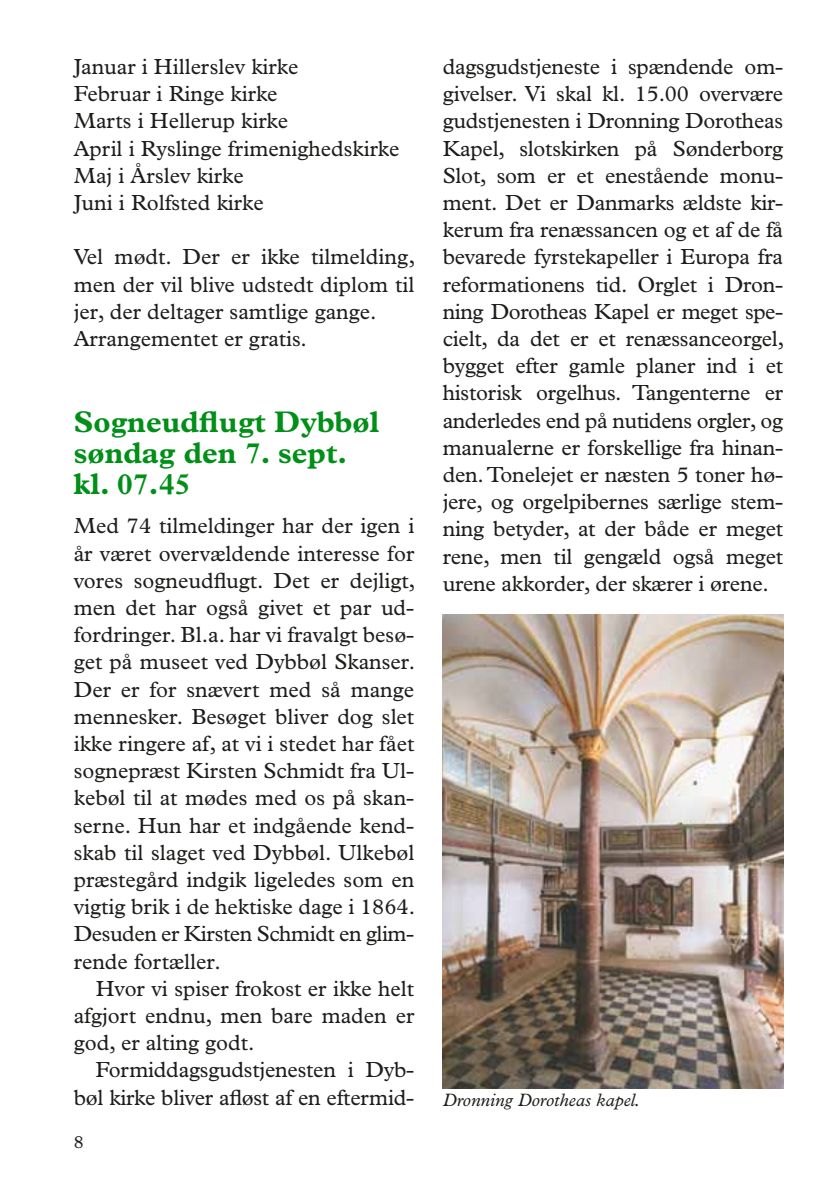
<style>
.page{position:relative;width:840px;height:1191px;background:#fff}
.page>*{position:absolute;margin:0;border:0;box-sizing:border-box;transform-origin:0 0}
.t1{font:700 30px/31.2px "Plantin";color:#008f17}
.t2{font:22px/27.2px "Plantin";color:#1d1d1b;text-align:justify}
.t3{font:italic 18px "Plantin";color:#1d1d1b}
.t4{font:18px "Plantin";color:#1d1d1b}
</style>
<div class="page">
<img style="left:442px;top:615px;width:340px;height:473px">
<p class="t2" style="left:74px;top:53px;width:327px;text-align:left">Januar i Hillerslev kirke<br>Februar i Ringe kirke<br>Marts i Hellerup kirke<br>April i Ryslinge frimenighedskirke<br>Maj i Årslev kirke<br>Juni i Rolfsted kirke</p>
<p class="t2" style="left:74px;top:243px;width:342px;text-align:left">Vel mødt. Der er ikke tilmelding, men der vil blive udstedt diplom til jer, der deltager samtlige gange.<br>Arrangementet er gratis.</p>
<h1 class="t1" style="left:74px;top:405px;width:307px">Sogneudflugt Dybbøl søndag den 7. sept. kl. 07.45</h1>
<p class="t2" style="left:74px;top:512px;width:343px">Med 74 tilmeldinger har der igen i år været overvældende interesse for vores sogneudflugt. Det er dejligt, men det har også givet et par ud&shy;fordringer. Bl.a. har vi fravalgt besø&shy;get på museet ved Dybbøl Skanser.<br>Der er for snævert med så mange mennesker. Besøget bliver dog slet ikke ringere af, at vi i stedet har fået sognepræst Kirsten Schmidt fra Ul&shy;kebøl til at mødes med os på skan&shy;serne. Hun har et indgående kend&shy;skab til slaget ved Dybbøl. Ulkebøl præstegård indgik ligeledes som en vigtig brik i de hektiske dage i 1864.<br>Desuden er Kirsten Schmidt en glim&shy;rende fortæller.</p>
<p class="t2" style="left:74px;top:974px;width:342px;text-indent:22px">Hvor vi spiser frokost er ikke helt afgjort endnu, men bare maden er god, er alting godt.</p>
<p class="t2" style="left:74px;top:1056px;width:342px;text-align:right">Formiddagsgudstjenesten i Dyb&shy;bøl kirke bliver afløst af en eftermid-</p>
<p class="t4" style="left:74px;top:1132px;width:11px">8</p>
<p class="t2" style="left:442px;top:53px;width:343px">dagsgudstjeneste i spændende om&shy;givelser. Vi skal kl. 15.00 overvære gudstjenesten i Dronning Dorotheas Kapel, slotskirken på Sønderborg Slot, som er et enestående monu&shy;ment. Det er Danmarks ældste kir&shy;kerum fra renæssancen og et af de få bevarede fyrstekapeller i Europa fra reformationens tid. Orglet i Dron&shy;ning Dorotheas Kapel er meget spe&shy;cielt, da det er et renæssanceorgel, bygget efter gamle planer ind i et historisk orgelhus. Tangenterne er anderledes end på nutidens orgler, og manualerne er forskellige fra hinan&shy;den. Tonelejet er næsten 5 toner hø&shy;jere, og orgelpibernes særlige stem&shy;ning betyder, at der både er meget rene, men til gengæld også meget urene akkorder, der skærer i ørene.</p>
<p class="t3" style="left:442px;top:1089px;width:199px">Dronning Dorotheas kapel.</p>
</div>
